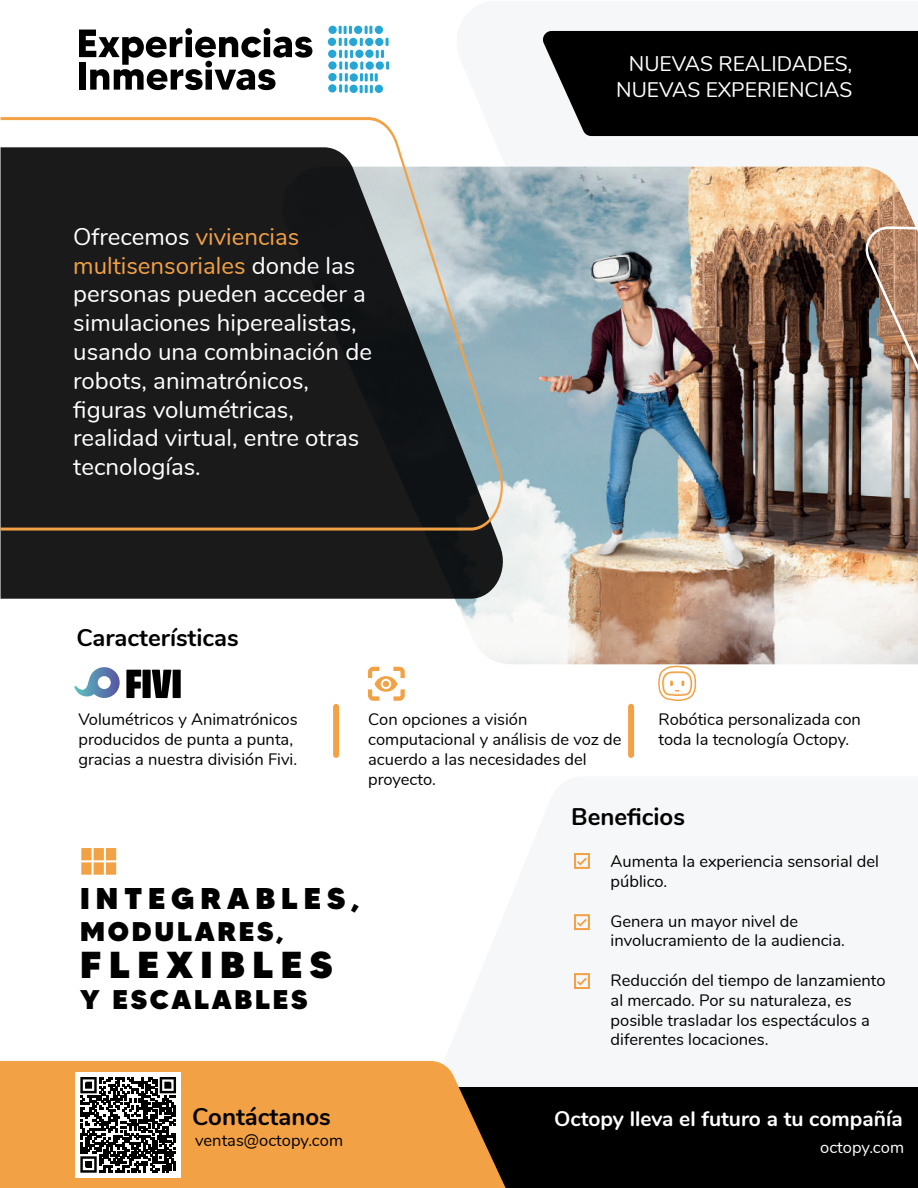
<style>
.page{position:relative;width:918px;height:1188px;background:#fff}
.page>*{position:absolute;margin:0;border:0;box-sizing:border-box;transform-origin:0 0}
.t1{font:900 37.5px "MADETOMMY";letter-spacing:.2em;color:#000}
.t2{font:900 30px "MADETOMMY";letter-spacing:.2em;color:#000}
.t3{font:900 27px "MADETOMMY";letter-spacing:.1em;color:#000}
.t4{font:24px/28.8px "Nunito";color:#fff}
.t5{font:700 24px "Nunito";color:#000}
.t6{font:700 24px "Nunito";color:#000001}
.t7{font:21px/25.2px "Nunito";color:#fff;text-align:right}
.t8{font:700 21px "Nunito";color:#fff}
.t9{font:16.5px/19.8px "Nunito";color:#000}
.t10{font:16.5px "Nunito";color:#000001}
.t11{font:16.5px "Nunito";color:#fff}
.s1{color:#f3a145}
</style>
<div class="page">
<div style="left:457px;top:1088px;width:461px;height:100px;background:#000001"></div>
<svg style="left:0;top:1061px;width:506px;height:127px;background:#e89c47"></svg>
<div style="left:505px;top:30px;width:413px;height:137px;background:#f5f7f8"></div>
<img style="left:455px;top:167px;width:463px;height:497px">
<svg style="left:1px;top:531px;width:502px;height:68px;background:#1c1c1c"></svg>
<svg style="left:1px;top:117px;width:504px;height:414px;background:#434544"></svg>
<div style="left:541px;top:31px;width:377px;height:105px;background:#000001"></div>
<svg style="left:574px;top:853px;width:16px;height:16px"></svg>
<svg style="left:574px;top:914px;width:16px;height:16px"></svg>
<div style="left:333px;top:707px;width:6px;height:48px;background:#f3a145"></div>
<div style="left:628px;top:707px;width:6px;height:48px;background:#f3a145"></div>
<img style="left:864px;top:226px;width:54px;height:145px">
<svg style="left:574px;top:973px;width:16px;height:16px"></svg>
<div style="left:76px;top:1072px;width:105px;height:105px;background:#fff"></div>
<svg style="left:80px;top:1077px;width:96px;height:96px"></svg>
<svg style="left:81px;top:848px;width:35px;height:27px"></svg>
<svg style="left:368px;top:667px;width:37px;height:34px"></svg>
<svg style="left:658px;top:665px;width:39px;height:37px"></svg>
<svg style="left:79px;top:28px;width:233px;height:62px"></svg>
<div style="left:328px;top:50px;width:8px;height:8px;background:#26a6d4;border-radius:50%"></div>
<div style="left:355px;top:50px;width:9px;height:8px;background:#26a6d4;border-radius:50%"></div>
<div style="left:328px;top:61px;width:9px;height:9px;background:#26a6d4;border-radius:50%"></div>
<div style="left:350px;top:61px;width:8px;height:9px;background:#26a6d4;border-radius:50%"></div>
<div style="left:328px;top:73px;width:9px;height:8px;background:#26a6d4;border-radius:50%"></div>
<div style="left:350px;top:73px;width:8px;height:9px;background:#26a6d4;border-radius:50%"></div>
<div style="left:328px;top:26px;width:9px;height:8px;background:#26a6d4;border-radius:50%"></div>
<div style="left:354px;top:26px;width:8px;height:8px;background:#26a6d4;border-radius:50%"></div>
<div style="left:328px;top:84px;width:8px;height:9px;background:#26a6d4;border-radius:50%"></div>
<div style="left:349px;top:85px;width:9px;height:8px;background:#26a6d4;border-radius:50%"></div>
<div style="left:328px;top:38px;width:8px;height:8px;background:#26a6d4;border-radius:50%"></div>
<div style="left:349px;top:38px;width:8px;height:8px;background:#26a6d4;border-radius:50%"></div>
<svg style="left:339px;top:26px;width:14px;height:67px"></svg>
<svg style="left:360px;top:26px;width:29px;height:67px"></svg>
<div style="left:365px;top:38px;width:8px;height:8px;background:#26a6d4;border-radius:50%"></div>
<div style="left:375px;top:38px;width:8px;height:8px;background:#26a6d4;border-radius:50%"></div>
<svg style="left:126px;top:670px;width:15px;height:28px"></svg>
<div style="left:143px;top:670px;width:8px;height:28px;background:#000001"></div>
<svg style="left:152px;top:670px;width:19px;height:28px"></svg>
<div style="left:173px;top:670px;width:8px;height:28px;background:#000001"></div>
<svg style="left:74px;top:667px;width:46px;height:31px"></svg>
<h3 class="t4" style="left:73px;top:221px;width:300px">Ofrecemos <span class="s1">viviencias multisensoriales</span> donde las personas pueden acceder a simulaciones hiperealistas, usando una combinación de robots, animatrónicos, figuras volumétricas, realidad virtual, entre otras tecnologías.</h3>
<h3 class="t5" style="left:76px;top:620px;width:164px">Características</h3>
<p class="t7" style="left:616px;top:50px;width:238px">NUEVAS REALIDADES,<br>NUEVAS EXPERIENCIAS</p>
<p class="t9" style="left:78px;top:709px;width:221px">Volumétricos y Animatrónicos producidos de punta a punta, gracias a nuestra división Fivi.</p>
<p class="t9" style="left:368px;top:709px;width:255px">Con opciones a visión computacional y análisis de voz de acuerdo a las necesidades del proyecto.</p>
<p class="t9" style="left:658px;top:709px;width:204px">Robótica personalizada con toda la tecnología Octopy.</p>
<h3 class="t5" style="left:571px;top:799px;width:115px">Beneficios</h3>
<h2 class="t2" style="left:80px;top:879px;width:281px">INTEGRABLES,</h2>
<h3 class="t3" style="left:80px;top:914px;width:205px">MODULARES,</h3>
<h1 class="t1" style="left:80px;top:941px;width:254px">FLEXIBLES</h1>
<h3 class="t3" style="left:80px;top:982px;width:229px">Y ESCALABLES</h3>
<p class="t9" style="left:611px;top:851px;width:270px">Aumenta la experiencia sensorial del público.</p>
<p class="t9" style="left:611px;top:910px;width:236px">Genera un mayor nivel de involucramiento de la audiencia.</p>
<p class="t9" style="left:611px;top:970px;width:277px">Reducción del tiempo de lanzamiento al mercado. Por su naturaleza, es posible trasladar los espectáculos a diferentes locaciones.</p>
<h3 class="t6" style="left:192px;top:1099px;width:140px">Contáctanos</h3>
<p class="t8" style="left:554px;top:1103px;width:350px">Octopy lleva el futuro a tu compañía</p>
<p class="t11" style="left:820px;top:1135px;width:85px">octopy.com</p>
<p class="t10" style="left:195px;top:1128px;width:149px">ventas@octopy.com</p>
</div>
